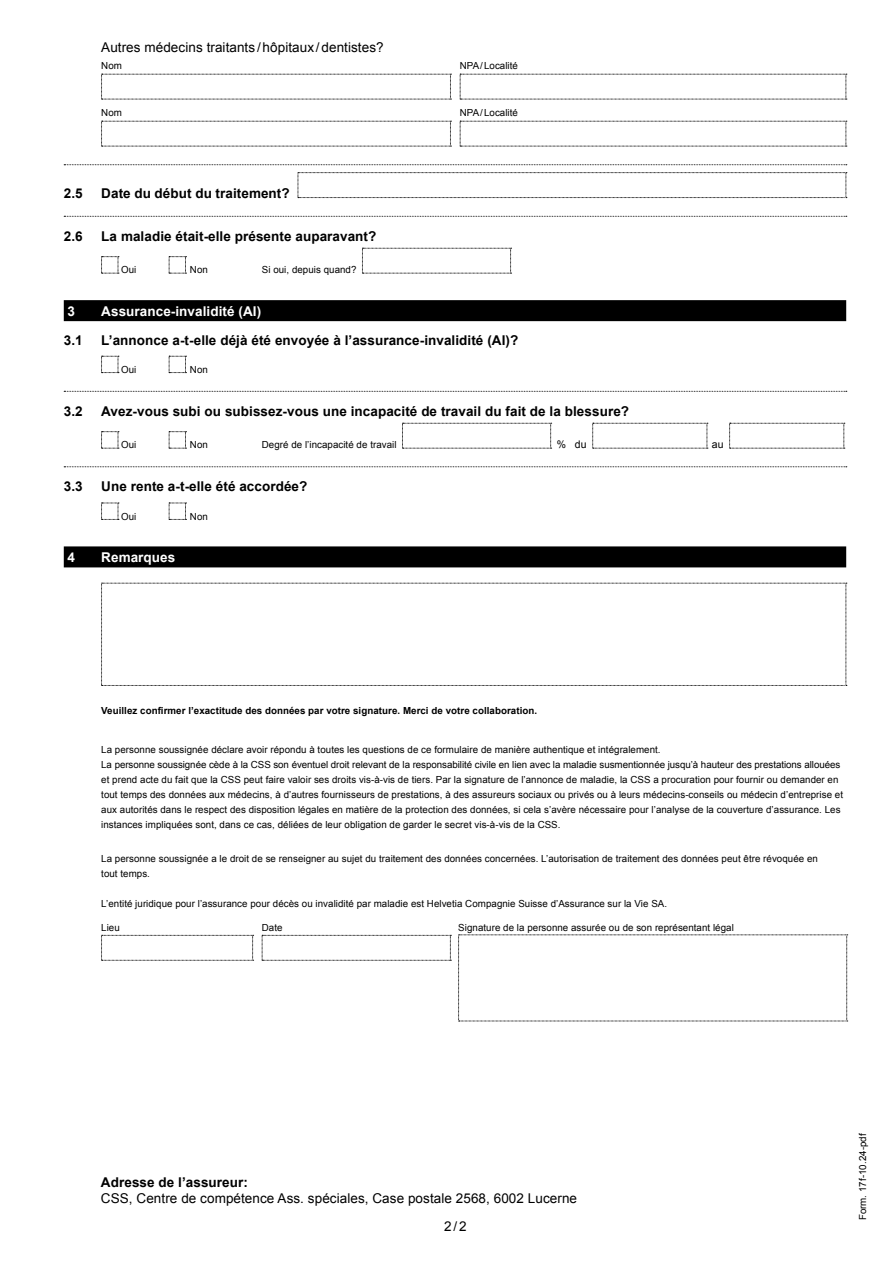
<style>
.page{position:relative;width:893px;height:1263px;background:#fff}
.page>*{position:absolute;margin:0;border:0;box-sizing:border-box;transform-origin:0 0}
.t1{font:700 13.5px "Arial";letter-spacing:.005em;color:#000}
.t2{font:13.5px "Arial";letter-spacing:.005em;color:#000}
.t3{font:700 13.5px "Arial";letter-spacing:.005em;color:#fff}
.t4{font:10.5px "Arial";color:#000}
.t5{font:9.75px/15px "Arial";letter-spacing:.005em;color:#000}
.t6{font:700 9.75px "Arial";letter-spacing:.005em;color:#000}
</style>
<div class="page">
<svg style="left:64px;top:164px;width:783px;height:1px"></svg>
<svg style="left:64px;top:216px;width:783px;height:1px"></svg>
<div style="left:64px;top:300px;width:782px;height:21px;background:#000"></div>
<svg style="left:64px;top:391px;width:783px;height:1px"></svg>
<svg style="left:64px;top:466px;width:783px;height:1px"></svg>
<div style="left:64px;top:546px;width:782px;height:21px;background:#000"></div>
<svg style="left:101px;top:74px;width:350px;height:26px"></svg>
<svg style="left:460px;top:74px;width:387px;height:26px"></svg>
<svg style="left:101px;top:121px;width:350px;height:26px"></svg>
<svg style="left:460px;top:121px;width:387px;height:26px"></svg>
<svg style="left:298px;top:172px;width:549px;height:26px"></svg>
<svg style="left:101px;top:256px;width:18px;height:18px"></svg>
<svg style="left:169px;top:256px;width:17px;height:18px"></svg>
<svg style="left:362px;top:248px;width:150px;height:26px"></svg>
<svg style="left:101px;top:356px;width:18px;height:17px"></svg>
<svg style="left:169px;top:356px;width:17px;height:17px"></svg>
<svg style="left:101px;top:431px;width:18px;height:18px"></svg>
<svg style="left:169px;top:431px;width:17px;height:18px"></svg>
<svg style="left:402px;top:423px;width:150px;height:26px"></svg>
<svg style="left:592px;top:423px;width:116px;height:26px"></svg>
<svg style="left:729px;top:423px;width:116px;height:26px"></svg>
<svg style="left:101px;top:503px;width:18px;height:17px"></svg>
<svg style="left:169px;top:503px;width:17px;height:17px"></svg>
<svg style="left:101px;top:583px;width:746px;height:103px"></svg>
<svg style="left:101px;top:935px;width:153px;height:26px"></svg>
<svg style="left:262px;top:935px;width:189px;height:26px"></svg>
<svg style="left:458px;top:934px;width:390px;height:88px"></svg>
<h1 class="t2" style="left:101px;top:39px;width:284px">Autres médecins traitants /hôpitaux /dentistes?</h1>
<p class="t5" style="left:101px;top:59px;width:22px">Nom</p>
<p class="t5" style="left:460px;top:59px;width:60px">NPA/Localité</p>
<p class="t5" style="left:101px;top:106px;width:22px">Nom</p>
<p class="t5" style="left:460px;top:106px;width:60px">NPA/Localité</p>
<h1 class="t1" style="left:64px;top:184px;width:20px">2.5</h1>
<h1 class="t1" style="left:101px;top:184px;width:190px">Date du début du traitement?</h1>
<h1 class="t1" style="left:64px;top:227px;width:20px">2.6</h1>
<h1 class="t1" style="left:101px;top:227px;width:277px">La maladie était-elle présente auparavant?</h1>
<p class="t5" style="left:121px;top:263px;width:17px">Oui</p>
<p class="t5" style="left:190px;top:263px;width:19px">Non</p>
<p class="t5" style="left:262px;top:263px;width:96px">Si oui, depuis quand?</p>
<h1 class="t3" style="left:68px;top:302px;width:9px">3</h1>
<h1 class="t3" style="left:101px;top:302px;width:161px">Assurance-invalidité (AI)</h1>
<h1 class="t1" style="left:64px;top:331px;width:20px">3.1</h1>
<h1 class="t1" style="left:101px;top:331px;width:419px">L’annonce a-t-elle déjà été envoyée à l’assurance-invalidité (AI)?</h1>
<p class="t5" style="left:121px;top:362px;width:17px">Oui</p>
<p class="t5" style="left:190px;top:362px;width:19px">Non</p>
<h1 class="t1" style="left:64px;top:402px;width:20px">3.2</h1>
<h1 class="t1" style="left:101px;top:402px;width:529px">Avez-vous subi ou subissez-vous une incapacité de travail du fait de la blessure?</h1>
<p class="t5" style="left:121px;top:438px;width:17px">Oui</p>
<p class="t5" style="left:190px;top:438px;width:19px">Non</p>
<p class="t5" style="left:262px;top:438px;width:136px">Degré de l’incapacité de travail</p>
<p class="t4" style="left:557px;top:438px;width:31px">% du</p>
<p class="t4" style="left:712px;top:438px;width:13px">au</p>
<h1 class="t1" style="left:64px;top:478px;width:20px">3.3</h1>
<h1 class="t1" style="left:101px;top:478px;width:208px">Une rente a-t-elle été accordée?</h1>
<p class="t5" style="left:121px;top:509px;width:17px">Oui</p>
<p class="t5" style="left:190px;top:509px;width:19px">Non</p>
<h1 class="t3" style="left:68px;top:549px;width:9px">4</h1>
<h1 class="t3" style="left:101px;top:549px;width:76px">Remarques</h1>
<p class="t6" style="left:101px;top:704px;width:437px">Veuillez confirmer l’exactitude des données par votre signature. Merci de votre collaboration.</p>
<p class="t5" style="left:101px;top:742px;width:743px">La personne soussignée déclare avoir répondu à toutes les questions de ce formulaire de manière authentique et intégralement.<br>La personne soussignée cède à la CSS son éventuel droit relevant de la responsabilité civile en lien avec la maladie susmentionnée jusqu’à hauteur des prestations allouées et prend acte du fait que la CSS peut faire valoir ses droits vis-à-vis de tiers. Par la signature de l’annonce de maladie, la CSS a procuration pour fournir ou demander en tout temps des données aux médecins, à d’autres fournisseurs de prestations, à des assureurs sociaux ou privés ou à leurs médecins-conseils ou médecin d’entreprise et aux autorités dans le respect des disposition légales en matière de la protection des données, si cela s’avère nécessaire pour l’analyse de la couverture d’assurance. Les instances impliquées sont, dans ce cas, déliées de leur obligation de garder le secret vis-à-vis de la CSS.</p>
<p class="t5" style="left:101px;top:851px;width:718px">La personne soussignée a le droit de se renseigner au sujet du traitement des données concernées. L’autorisation de traitement des données peut être révoquée en tout temps.</p>
<p class="t5" style="left:101px;top:896px;width:567px">L’entité juridique pour l’assurance pour décès ou invalidité par maladie est Helvetia Compagnie Suisse d’Assurance sur la Vie SA.</p>
<p class="t5" style="left:101px;top:920px;width:20px">Lieu</p>
<p class="t5" style="left:262px;top:920px;width:22px">Date</p>
<p class="t5" style="left:458px;top:920px;width:277px">Signature de la personne assurée ou de son représentant légal</p>
<h1 class="t1" style="left:101px;top:1173px;width:148px">Adresse de l’assureur:</h1>
<h1 class="t2" style="left:101px;top:1190px;width:478px">CSS, Centre de compétence Ass. spéciales, Case postale 2568, 6002 Lucerne</h1>
<h1 class="t2" style="left:444px;top:1217px;width:24px">2/2</h1>
<p class="t5" style="left:855px;top:1220px;width:89px;rotate:-90deg">Form. 17f-10.24-pdf</p>
</div>
